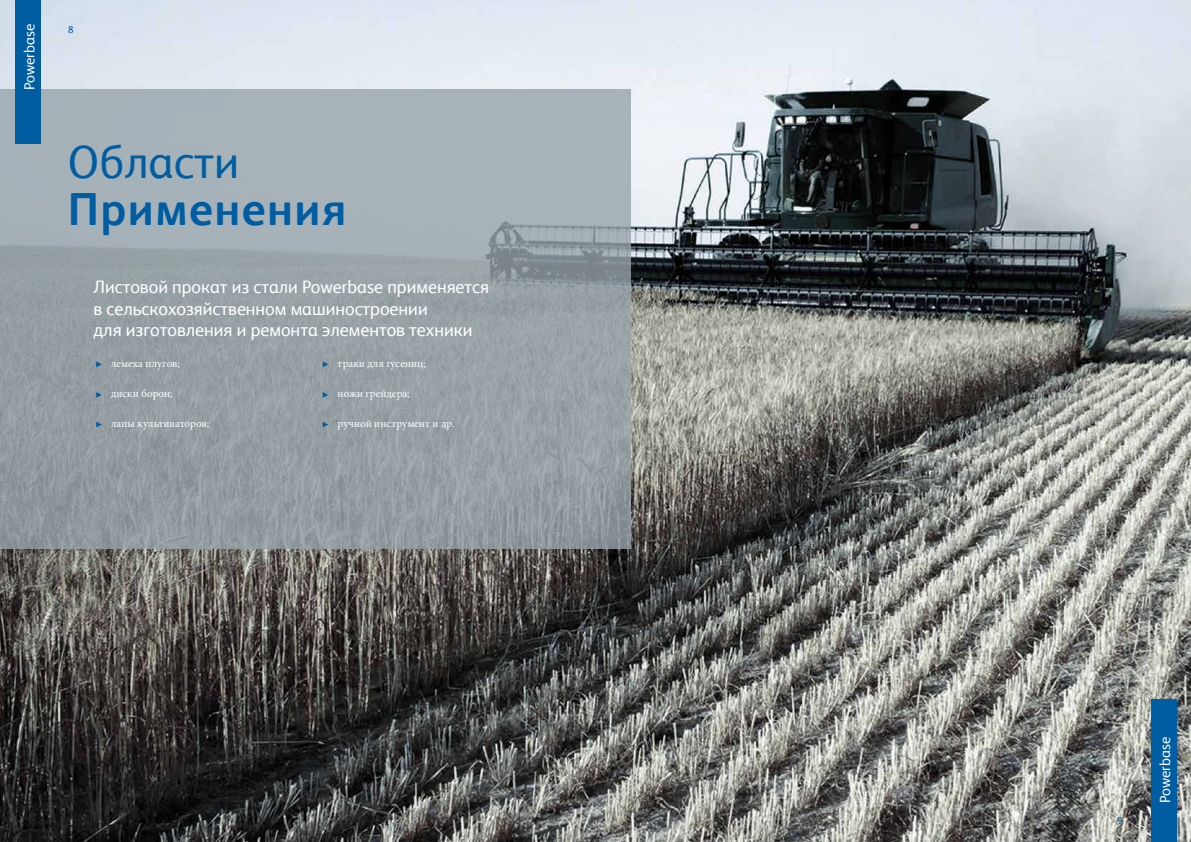
<style>
.page{position:relative;width:1191px;height:842px;background:#fff}
.page>*{position:absolute;margin:0;border:0;box-sizing:border-box;transform-origin:0 0}
.t1{font:700 46.5px "FS Severstal";letter-spacing:.03em;color:#005da2}
.t2{font:46.5px "FS Severstal";color:#005da2}
.t3{font:18px/21.6px "FS Severstal";color:#fff}
.t4{font:14.7px "FS Severstal";color:#fff}
.t5{font:11px "Minion Pro";color:#fff}
.t6{font:10px "FS Severstal";color:#005da2}
</style>
<div class="page">
<img style="left:0;top:0;width:1191px;height:842px">
<div style="left:1150px;top:699px;width:26px;height:143px;background:#005da2"></div>
<svg style="left:0;top:89px;width:630px;height:459px;fill:#9aa4a8"></svg>
<div style="left:15px;top:0;width:26px;height:143px;background:#005da2"></div>
<svg style="left:96px;top:361px;width:6px;height:6px"></svg>
<svg style="left:323px;top:361px;width:5px;height:6px"></svg>
<svg style="left:96px;top:392px;width:6px;height:6px"></svg>
<svg style="left:323px;top:392px;width:5px;height:6px"></svg>
<svg style="left:96px;top:422px;width:6px;height:5px"></svg>
<svg style="left:323px;top:422px;width:5px;height:5px"></svg>
<p class="t4" style="left:19px;top:90px;width:68px;rotate:-90deg">Powerbase</p>
<p class="t6" style="left:68px;top:23px;width:7px">8</p>
<h1 class="t2" style="left:68px;top:129px;width:173px">Области</h1>
<h1 class="t1" style="left:68px;top:176px;width:280px">Применения</h1>
<p class="t3" style="left:93px;top:275px;width:397px">Листовой прокат из стали Powerbase применяется в сельскохозяйственном машиностроении<br>для изготовления и ремонта элементов техники</p>
<p class="t5" style="left:111px;top:356px;width:70px">лемеха плугов;</p>
<p class="t5" style="left:111px;top:386px;width:63px">диски борон;</p>
<p class="t5" style="left:111px;top:416px;width:100px">лапы культиваторов;</p>
<p class="t5" style="left:338px;top:356px;width:90px">траки для гусениц;</p>
<p class="t5" style="left:338px;top:386px;width:74px">ножи грейдера;</p>
<p class="t5" style="left:338px;top:416px;width:119px">ручной инструмент и др.</p>
<p class="t6" style="left:1117px;top:814px;width:7px">9</p>
<p class="t4" style="left:1154px;top:803px;width:68px;rotate:-90deg">Powerbase</p>
</div>
